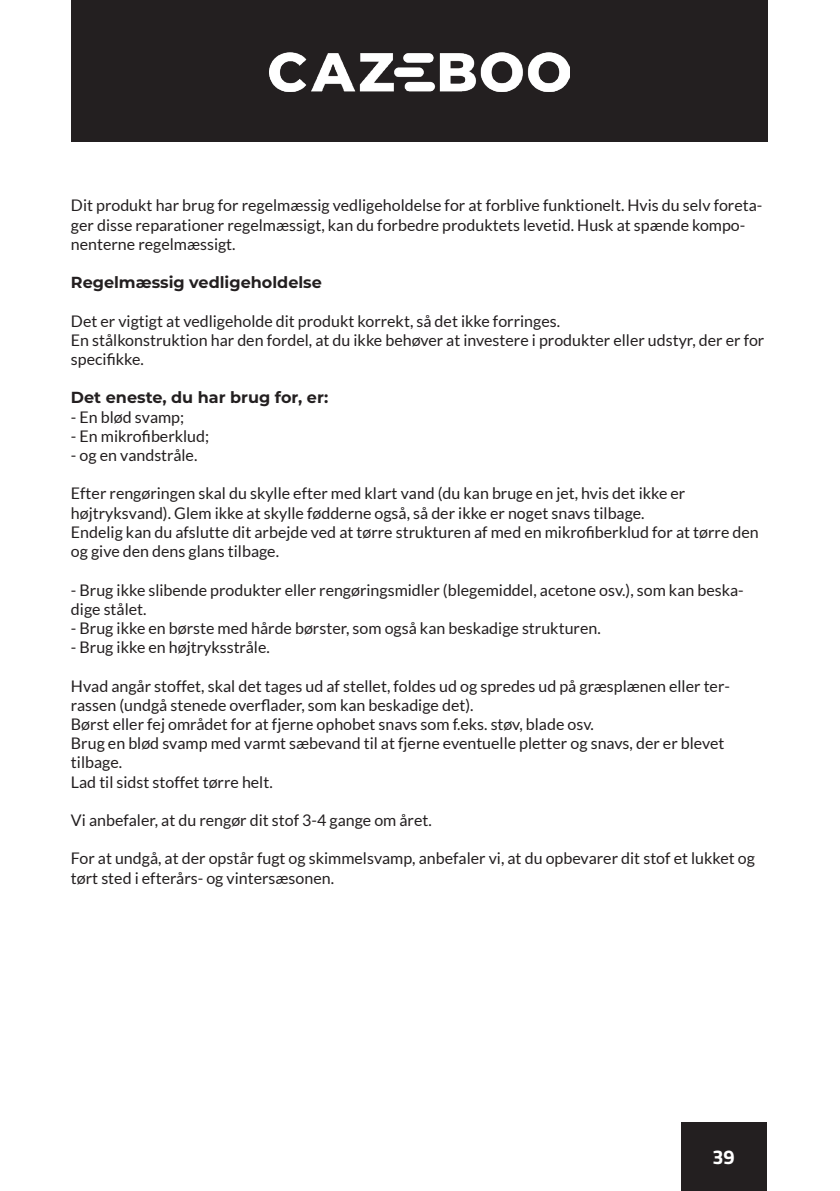
<style>
.page{position:relative;width:840px;height:1191px;background:#fff}
.page>*{position:absolute;margin:0;border:0;box-sizing:border-box;transform-origin:0 0}
.t1{font:700 20px "Titillium Web";color:#fff}
.t2{font:16px/19.2px "Lato";color:#231f20}
.t3{font:700 16px "Montserrat";color:#231f20}
</style>
<div class="page">
<div style="left:680px;top:1123px;width:85px;height:68px;background:#231f20"></div>
<div style="left:71px;top:0;width:696px;height:142px;background:#231f20"></div>
<img style="left:269px;top:52px;width:300px;height:40px">
<p class="t2" style="left:71px;top:196px;width:692px">Dit produkt har brug for regelmæssig vedligeholdelse for at forblive funktionelt. Hvis du selv foreta&shy;ger disse reparationer regelmæssigt, kan du forbedre produktets levetid. Husk at spænde kompo&shy;nenterne regelmæssigt.</p>
<p class="t3" style="left:71px;top:271px;width:252px">Regelmæssig vedligeholdelse</p>
<p class="t2" style="left:71px;top:311px;width:490px">Det er vigtigt at vedligeholde dit produkt korrekt, så det ikke forringes.</p>
<p class="t2" style="left:71px;top:330px;width:694px">En stålkonstruktion har den fordel, at du ikke behøver at investere i produkter eller udstyr, der er for specifikke.</p>
<p class="t3" style="left:71px;top:386px;width:259px">Det eneste, du har brug for, er:</p>
<p class="t2" style="left:71px;top:407px;width:115px">- En blød svamp;</p>
<p class="t2" style="left:71px;top:426px;width:140px">- En mikrofiberklud;</p>
<p class="t2" style="left:71px;top:445px;width:128px">- og en vandstråle.</p>
<p class="t2" style="left:71px;top:484px;width:615px">Efter rengøringen skal du skylle efter med klart vand (du kan bruge en jet, hvis det ikke er højtryksvand). Glem ikke at skylle fødderne også, så der ikke er noget snavs tilbage.</p>
<p class="t2" style="left:71px;top:522px;width:689px">Endelig kan du afslutte dit arbejde ved at tørre strukturen af med en mikrofiberklud for at tørre den og give den dens glans tilbage.</p>
<p class="t2" style="left:71px;top:580px;width:674px">- Brug ikke slibende produkter eller rengøringsmidler (blegemiddel, acetone osv.), som kan beska&shy;dige stålet.</p>
<p class="t2" style="left:71px;top:618px;width:531px">- Brug ikke en børste med hårde børster, som også kan beskadige strukturen.</p>
<p class="t2" style="left:71px;top:637px;width:200px">- Brug ikke en højtryksstråle.</p>
<p class="t2" style="left:71px;top:676px;width:660px">Hvad angår stoffet, skal det tages ud af stellet, foldes ud og spredes ud på græsplænen eller ter&shy;rassen (undgå stenede overflader, som kan beskadige det).</p>
<p class="t2" style="left:71px;top:714px;width:524px">Børst eller fej området for at fjerne ophobet snavs som f.eks. støv, blade osv.</p>
<p class="t2" style="left:71px;top:733px;width:654px">Brug en blød svamp med varmt sæbevand til at fjerne eventuelle pletter og snavs, der er blevet tilbage.</p>
<p class="t2" style="left:71px;top:772px;width:203px">Lad til sidst stoffet tørre helt.</p>
<p class="t2" style="left:71px;top:810px;width:362px">Vi anbefaler, at du rengør dit stof 3-4 gange om året.</p>
<p class="t2" style="left:71px;top:849px;width:685px">For at undgå, at der opstår fugt og skimmelsvamp, anbefaler vi, at du opbevarer dit stof et lukket og tørt sted i efterårs- og vintersæsonen.</p>
<p class="t1" style="left:712px;top:1141px;width:24px">39</p>
</div>
